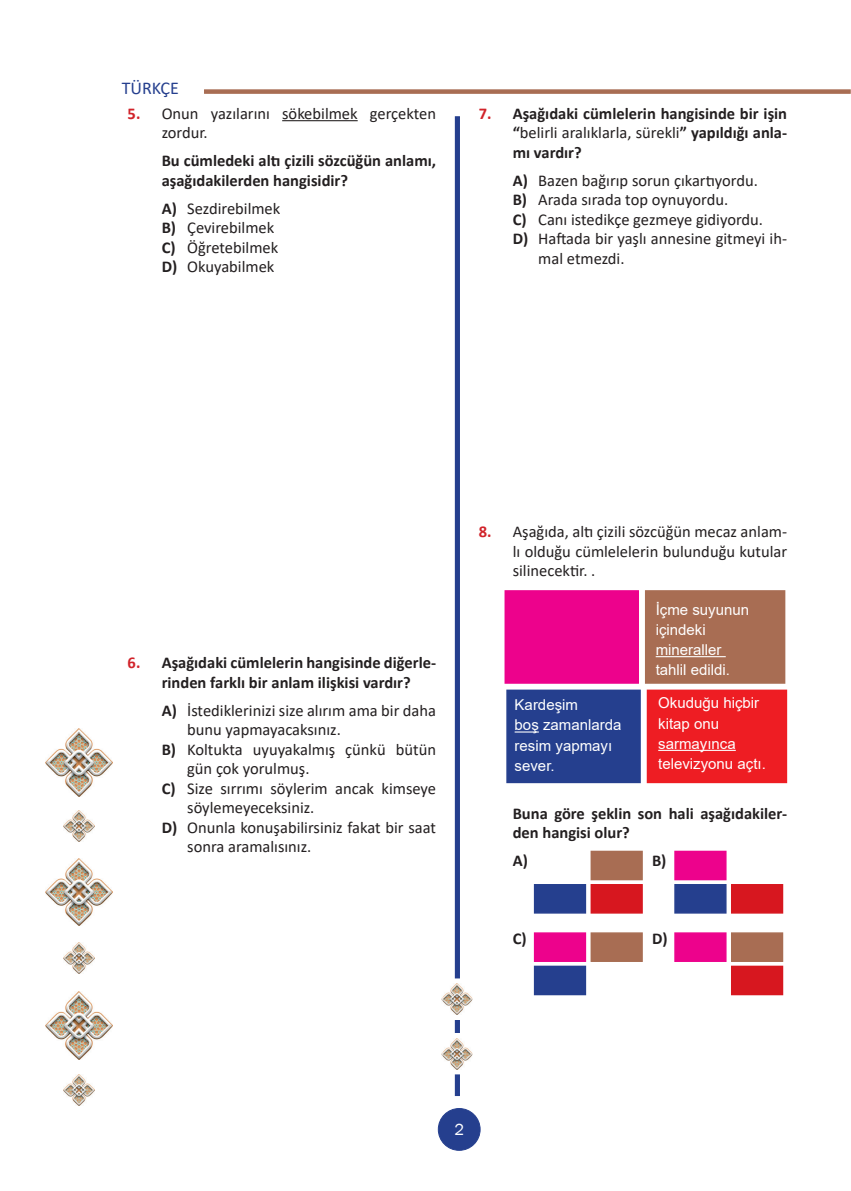
<style>
.page{position:relative;width:851px;height:1191px;background:#fff}
.page>*{position:absolute;margin:0;border:0;box-sizing:border-box;transform-origin:0 0}
.t1{font:18px "Calibri";color:#253f8e}
._03_Cevap{font:16.5px/19.5px "Calibri";color:#231f20}
._02_Soru_Koku{font:700 16.5px/19.5px "Calibri";color:#231f20}
._04_Cevap_Tek_Satir{font:16.5px/19.5px "Calibri";color:#231f20}
.t2{font:16.5px "Franklin Gothic";color:#fff}
.Soru_ici_metin{font:15px "Arial";color:#fff}
.s1{font-weight:700;color:#d1232a}
.s2{font-weight:700}
.s3{color:#d1232a}
.s4{font-weight:400}
</style>
<div class="page">
<div style="left:438px;top:1108px;width:42px;height:42px;background:#253f8e;border-radius:50%"></div>
<div style="left:438px;top:1108px;width:42px;height:42px;border:1px solid #253f8e;border-radius:50%"></div>
<div style="left:455px;top:116px;width:5px;height:980px;background:#253f8e"></div>
<svg style="left:204px;top:89px;width:646px;height:5px;fill:#a96e55"></svg>
<div style="left:442px;top:979px;width:31px;height:40px;background:#fff"></div>
<img style="left:444px;top:983px;width:27px;height:31px">
<img style="left:45px;top:991px;width:67px;height:68px">
<img style="left:63px;top:942px;width:31px;height:31px">
<img style="left:45px;top:858px;width:67px;height:67px">
<img style="left:63px;top:1074px;width:31px;height:32px">
<img style="left:45px;top:729px;width:67px;height:67px">
<img style="left:63px;top:810px;width:31px;height:31px">
<div style="left:442px;top:1033px;width:31px;height:41px;background:#fff"></div>
<img style="left:444px;top:1038px;width:27px;height:31px">
<hr style="left:282px;top:120px;width:75px;height:1px;background:#231f20">
<div style="left:504px;top:590px;width:135px;height:94px;background:#ed028c;border:2px solid #ed028c"></div>
<div style="left:644px;top:590px;width:141px;height:94px;background:#a86d53;border:2px solid #a86d53"></div>
<div style="left:590px;top:850px;width:52px;height:30px;background:#a86d53;border:2px solid #a86d53"></div>
<div style="left:534px;top:884px;width:52px;height:29px;background:#253f8e"></div>
<div style="left:590px;top:884px;width:52px;height:29px;background:#d7171f"></div>
<div style="left:506px;top:689px;width:134px;height:94px;background:#253f8e;border:2px solid #253f8e"></div>
<div style="left:646px;top:689px;width:141px;height:94px;background:#ee1d23;border:2px solid #ee1d23"></div>
<hr style="left:655px;top:656px;width:70px;height:1px;background:#fff">
<svg style="left:514px;top:731px;width:24px;height:1px"></svg>
<hr style="left:658px;top:750px;width:77px;height:1px;background:#fff">
<div style="left:674px;top:850px;width:52px;height:30px;background:#ed028c;border:2px solid #ed028c"></div>
<div style="left:674px;top:884px;width:52px;height:29px;background:#253f8e"></div>
<div style="left:730px;top:884px;width:53px;height:29px;background:#d7171f"></div>
<div style="left:534px;top:932px;width:52px;height:30px;background:#ed028c;border:2px solid #ed028c"></div>
<div style="left:590px;top:932px;width:52px;height:30px;background:#a86d53;border:2px solid #a86d53"></div>
<div style="left:534px;top:965px;width:52px;height:30px;background:#253f8e;border:2px solid #253f8e"></div>
<div style="left:674px;top:932px;width:52px;height:30px;background:#ed028c;border:2px solid #ed028c"></div>
<div style="left:730px;top:932px;width:53px;height:30px;background:#a86d53;border:2px solid #a86d53"></div>
<div style="left:730px;top:965px;width:53px;height:30px;background:#d7171f;border:2px solid #d7171f"></div>
<p class="t1" style="left:122px;top:75px;width:59px">TÜRKÇE</p>
<p class="_04_Cevap_Tek_Satir" style="left:162px;top:103px;width:276px;text-indent:-34px"><span class="s1">5.</span> Onun yazılarını sökebilmek gerçekten zordur.</p>
<p class="_02_Soru_Koku" style="left:162px;top:151px;width:276px">Bu cümledeki altı çizili sözcüğün anlamı, aşağıdakilerden hangisidir?</p>
<p class="_03_Cevap" style="left:162px;top:198px;width:120px"><span class="s2">A)</span> Sezdirebilmek</p>
<p class="_03_Cevap" style="left:162px;top:218px;width:114px"><span class="s2">B)</span> Çevirebilmek</p>
<p class="_03_Cevap" style="left:162px;top:237px;width:118px"><span class="s2">C)</span> Öğretebilmek</p>
<p class="_03_Cevap" style="left:162px;top:257px;width:114px"><span class="s2">D)</span> Okuyabilmek</p>
<p class="_02_Soru_Koku" style="left:512px;top:103px;width:276px;text-align:justify;text-indent:-34px"><span class="s3">7.</span> Aşağıdaki cümlelerin hangisinde bir işin “<span class="s4">belirli aralıklarla, sürekli</span>” yapıldığı anla&shy;mı vardır?</p>
<p class="_03_Cevap" style="left:512px;top:170px;width:246px"><span class="s2">A)</span> Bazen bağırıp sorun çıkartıyordu.</p>
<p class="_03_Cevap" style="left:512px;top:190px;width:217px"><span class="s2">B)</span> Arada sırada top oynuyordu.</p>
<p class="_03_Cevap" style="left:512px;top:209px;width:252px"><span class="s2">C)</span> Canı istedikçe gezmeye gidiyordu.</p>
<p class="_03_Cevap" style="left:538px;top:229px;width:250px;text-indent:-26px"><span class="s2">D)</span> Haftada bir yaşlı annesine gitmeyi ih&shy;mal etmezdi.</p>
<p class="_02_Soru_Koku" style="left:128px;top:652px;width:310px;text-align:center"><span class="s3">6.</span> Aşağıdaki cümlelerin hangisinde diğerle&shy;rinden farklı bir anlam ilişkisi vardır?</p>
<p class="_03_Cevap" style="left:187px;top:700px;width:250px;text-indent:-26px"><span class="s2">A)</span> İstediklerinizi size alırım ama bir daha bunu yapmayacaksınız.</p>
<p class="_03_Cevap" style="left:187px;top:739px;width:250px;text-indent:-26px"><span class="s2">B)</span> Koltukta uyuyakalmış çünkü bütün gün çok yorulmuş.</p>
<p class="_03_Cevap" style="left:187px;top:778px;width:250px;text-indent:-26px"><span class="s2">C)</span> Size sırrımı söylerim ancak kimseye söylemeyeceksiniz.</p>
<p class="_03_Cevap" style="left:187px;top:817px;width:250px;text-indent:-26px"><span class="s2">D)</span> Onunla konuşabilirsiniz fakat bir saat sonra aramalısınız.</p>
<p class="_04_Cevap_Tek_Satir" style="left:512px;top:521px;width:276px;text-align:justify;text-indent:-34px"><span class="s1">8.</span> Aşağıda, altı çizili sözcüğün mecaz anlam&shy;lı olduğu cümlelelerin bulunduğu kutular silinecektir. .</p>
<p class="Soru_ici_metin" style="left:514px;top:694px;width:65px">Kardeşim</p>
<p class="Soru_ici_metin" style="left:514px;top:715px;width:108px">boş zamanlarda</p>
<p class="Soru_ici_metin" style="left:514px;top:735px;width:99px">resim yapmayı</p>
<p class="Soru_ici_metin" style="left:514px;top:755px;width:42px">sever.</p>
<p class="Soru_ici_metin" style="left:655px;top:599px;width:95px">İçme suyunun</p>
<p class="Soru_ici_metin" style="left:655px;top:619px;width:52px">içindeki</p>
<p class="Soru_ici_metin" style="left:655px;top:639px;width:67px">mineraller</p>
<p class="Soru_ici_metin" style="left:655px;top:659px;width:76px">tahlil edildi.</p>
<p class="Soru_ici_metin" style="left:658px;top:692px;width:102px">Okuduğu hiçbir</p>
<p class="Soru_ici_metin" style="left:658px;top:713px;width:62px">kitap onu</p>
<p class="Soru_ici_metin" style="left:658px;top:733px;width:79px">sarmayınca</p>
<p class="Soru_ici_metin" style="left:658px;top:753px;width:109px">televizyonu açtı.</p>
<p class="_02_Soru_Koku" style="left:512px;top:803px;width:276px">Buna göre şeklin son hali aşağıdakiler&shy;den hangisi olur?</p>
<p class="_02_Soru_Koku" style="left:512px;top:850px;width:17px">A)</p>
<p class="_02_Soru_Koku" style="left:652px;top:850px;width:16px">B)</p>
<p class="_02_Soru_Koku" style="left:512px;top:928px;width:15px">C)</p>
<p class="_02_Soru_Koku" style="left:652px;top:928px;width:17px">D)</p>
<p class="t2" style="left:454px;top:1119px;width:11px">2</p>
</div>
